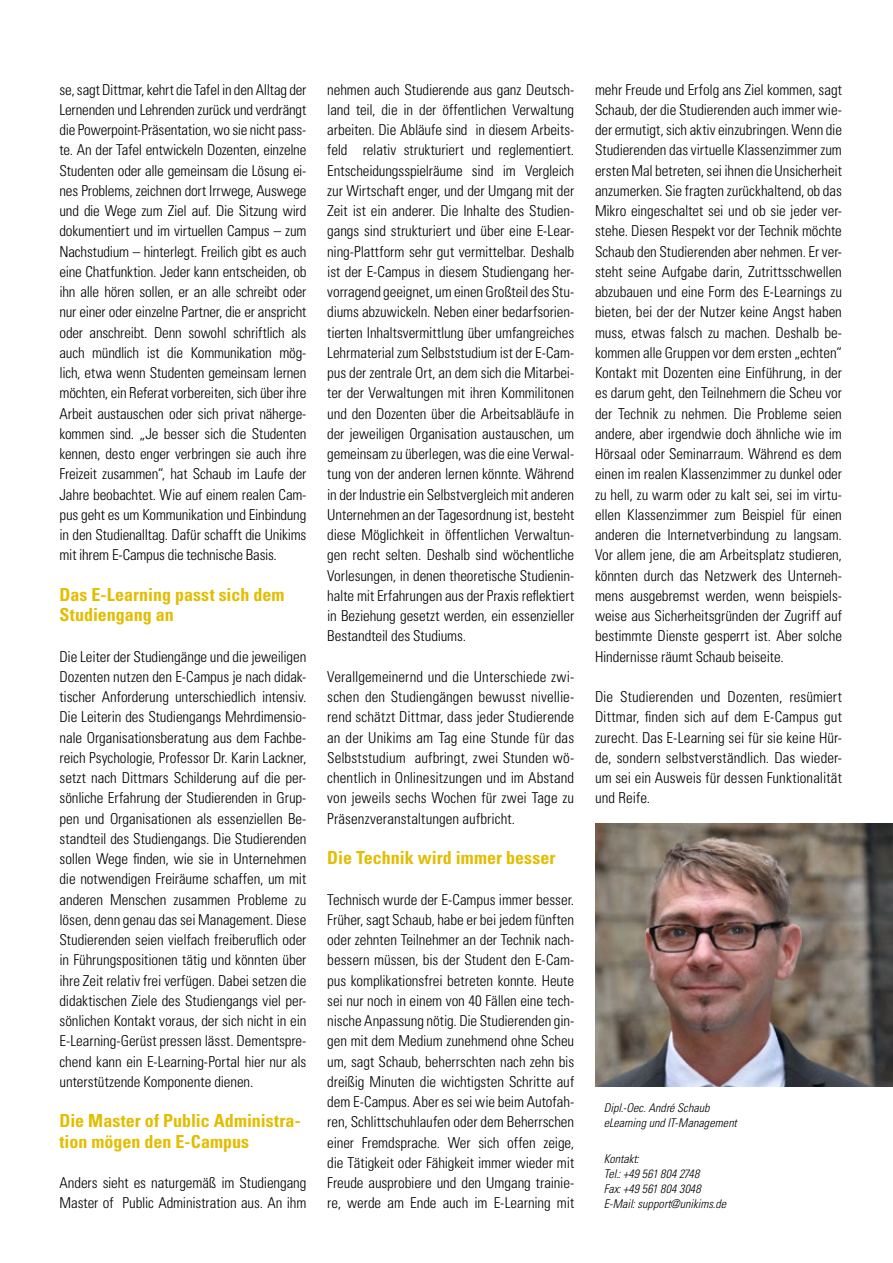
<style>
.page{position:relative;width:893px;height:1263px;background:#fff}
.page>*{position:absolute;margin:0;border:0;box-sizing:border-box;transform-origin:0 0}
.t1{font:700 condensed 18px/20.2px "Univers";color:#e3bd00}
.t2{font:300 condensed 15px/20.2px "Univers";letter-spacing:-.005em;color:#000;text-align:justify}
.t3{font:italic 300 condensed 12px/15px "Univers";letter-spacing:.005em;color:#000}
</style>
<div class="page">
<img style="left:595px;top:824px;width:298px;height:263px">
<p class="t2" style="left:60px;top:79px;width:248px">se, sagt Dittmar, kehrt die Tafel in den Alltag der Lernenden und Lehrenden zurück und verdrängt die Powerpoint-Präsentation, wo sie nicht pass&shy;te. An der Tafel entwickeln Dozenten, einzelne Studenten oder alle gemeinsam die Lösung ei&shy;nes Problems, zeichnen dort Irrwege, Auswege und die Wege zum Ziel auf. Die Sitzung wird dokumentiert und im virtuellen Campus – zum Nachstudium – hinterlegt. Freilich gibt es auch eine Chatfunktion. Jeder kann entscheiden, ob ihn alle hören sollen, er an alle schreibt oder nur einer oder einzelne Partner, die er anspricht oder anschreibt. Denn sowohl schriftlich als auch mündlich ist die Kommunikation mög&shy;lich, etwa wenn Studenten gemeinsam lernen möchten, ein Referat vorbereiten, sich über ihre Arbeit austauschen oder sich privat näherge&shy;kommen sind. „Je besser sich die Studenten kennen, desto enger verbringen sie auch ihre Freizeit zusammen“, hat Schaub im Laufe der Jahre beobachtet. Wie auf einem realen Cam&shy;pus geht es um Kommunikation und Einbindung in den Studienalltag. Dafür schafft die Unikims mit ihrem E-Campus die technische Basis.</p>
<p class="t1" style="left:60px;top:584px;width:226px">Das E-Learning passt sich dem<br>Studiengang an</p>
<p class="t2" style="left:60px;top:646px;width:248px">Die Leiter der Studiengänge und die jeweiligen Dozenten nutzen den E-Campus je nach didak&shy;tischer Anforderung unterschiedlich intensiv.<br>Die Leiterin des Studiengangs Mehrdimensio&shy;nale Organisationsberatung aus dem Fachbe&shy;reich Psychologie, Professor Dr. Karin Lackner, setzt nach Dittmars Schilderung auf die per&shy;sönliche Erfahrung der Studierenden in Grup&shy;pen und Organisationen als essenziellen Be&shy;standteil des Studiengangs. Die Studierenden sollen Wege finden, wie sie in Unternehmen die notwendigen Freiräume schaffen, um mit anderen Menschen zusammen Probleme zu lösen, denn genau das sei Management. Diese Studierenden seien vielfach freiberuflich oder in Führungspositionen tätig und könnten über ihre Zeit relativ frei verfügen. Dabei setzen die didaktischen Ziele des Studiengangs viel per&shy;sönlichen Kontakt voraus, der sich nicht in ein E-Learning-Gerüst pressen lässt. Dementspre&shy;chend kann ein E-Learning-Portal hier nur als unterstützende Komponente dienen.</p>
<p class="t1" style="left:60px;top:1110px;width:243px">Die Master of Public Administra&shy;tion mögen den E-Campus</p>
<p class="t2" style="left:60px;top:1172px;width:248px">Anders sieht es naturgemäß im Studiengang<br>Master of Public Administration aus. An ihm</p>
<p class="t2" style="left:327px;top:79px;width:248px">nehmen auch Studierende aus ganz Deutsch&shy;land teil, die in der öffentlichen Verwaltung arbeiten. Die Abläufe sind in diesem Arbeits&shy;feld relativ strukturiert und reglementiert.<br>Entscheidungsspielräume sind im Vergleich zur Wirtschaft enger, und der Umgang mit der Zeit ist ein anderer. Die Inhalte des Studien&shy;gangs sind strukturiert und über eine E-Lear&shy;ning-Plattform sehr gut vermittelbar. Deshalb ist der E-Campus in diesem Studiengang her&shy;vorragend geeignet, um einen Großteil des Stu&shy;diums abzuwickeln. Neben einer bedarfsorien&shy;tierten Inhaltsvermittlung über umfangreiches Lehrmaterial zum Selbststudium ist der E-Cam&shy;pus der zentrale Ort, an dem sich die Mitarbei&shy;ter der Verwaltungen mit ihren Kommilitonen und den Dozenten über die Arbeitsabläufe in der jeweiligen Organisation austauschen, um gemeinsam zu überlegen, was die eine Verwal&shy;tung von der anderen lernen könnte. Während in der Industrie ein Selbstvergleich mit anderen Unternehmen an der Tagesordnung ist, besteht diese Möglichkeit in öffentlichen Verwaltun&shy;gen recht selten. Deshalb sind wöchentliche Vorlesungen, in denen theoretische Studienin&shy;halte mit Erfahrungen aus der Praxis reflektiert in Beziehung gesetzt werden, ein essenzieller Bestandteil des Studiums.</p>
<p class="t2" style="left:327px;top:666px;width:248px">Verallgemeinernd und die Unterschiede zwi&shy;schen den Studiengängen bewusst nivellie&shy;rend schätzt Dittmar, dass jeder Studierende an der Unikims am Tag eine Stunde für das Selbststudium aufbringt, zwei Stunden wö&shy;chentlich in Onlinesitzungen und im Abstand von jeweils sechs Wochen für zwei Tage zu Präsenzveranstaltungen aufbricht.</p>
<p class="t1" style="left:327px;top:847px;width:230px">Die Technik wird immer besser</p>
<p class="t2" style="left:327px;top:889px;width:248px">Technisch wurde der E-Campus immer besser.<br>Früher, sagt Schaub, habe er bei jedem fünften oder zehnten Teilnehmer an der Technik nach&shy;bessern müssen, bis der Student den E-Cam&shy;pus komplikationsfrei betreten konnte. Heute sei nur noch in einem von 40 Fällen eine tech&shy;nische Anpassung nötig. Die Studierenden gin&shy;gen mit dem Medium zunehmend ohne Scheu um, sagt Schaub, beherrschten nach zehn bis dreißig Minuten die wichtigsten Schritte auf dem E-Campus. Aber es sei wie beim Autofah&shy;ren, Schlittschuhlaufen oder dem Beherrschen einer Fremdsprache. Wer sich offen zeige, die Tätigkeit oder Fähigkeit immer wieder mit Freude ausprobiere und den Umgang trainie&shy;re, werde am Ende auch im E-Learning mit</p>
<p class="t2" style="left:595px;top:79px;width:248px">mehr Freude und Erfolg ans Ziel kommen, sagt Schaub, der die Studierenden auch immer wie&shy;der ermutigt, sich aktiv einzubringen. Wenn die Studierenden das virtuelle Klassenzimmer zum ersten Mal betreten, sei ihnen die Unsicherheit anzumerken. Sie fragten zurückhaltend, ob das Mikro eingeschaltet sei und ob sie jeder ver&shy;stehe. Diesen Respekt vor der Technik möchte Schaub den Studierenden aber nehmen. Er ver&shy;steht seine Aufgabe darin, Zutrittsschwellen abzubauen und eine Form des E-Learnings zu bieten, bei der der Nutzer keine Angst haben muss, etwas falsch zu machen. Deshalb be&shy;kommen alle Gruppen vor dem ersten „echten“ Kontakt mit Dozenten eine Einführung, in der es darum geht, den Teilnehmern die Scheu vor der Technik zu nehmen. Die Probleme seien andere, aber irgendwie doch ähnliche wie im Hörsaal oder Seminarraum. Während es dem einen im realen Klassenzimmer zu dunkel oder zu hell, zu warm oder zu kalt sei, sei im virtu&shy;ellen Klassenzimmer zum Beispiel für einen anderen die Internetverbindung zu langsam.<br>Vor allem jene, die am Arbeitsplatz studieren, könnten durch das Netzwerk des Unterneh&shy;mens ausgebremst werden, wenn beispiels&shy;weise aus Sicherheitsgründen der Zugriff auf bestimmte Dienste gesperrt ist. Aber solche Hindernisse räumt Schaub beiseite.</p>
<p class="t2" style="left:595px;top:686px;width:248px">Die Studierenden und Dozenten, resümiert Dittmar, finden sich auf dem E-Campus gut zurecht. Das E-Learning sei für sie keine Hür&shy;de, sondern selbstverständlich. Das wieder&shy;um sei ein Ausweis für dessen Funktionalität und Reife.</p>
<p class="t3" style="left:604px;top:1100px;width:135px">Dipl.-Oec. André Schaub eLearning und IT-Management</p>
<p class="t3" style="left:604px;top:1151px;width:124px">Kontakt:<br>Tel.: +49 561 804 2748<br>Fax: +49 561 804 3048<br>E-Mail: support@unikims.de</p>
</div>
